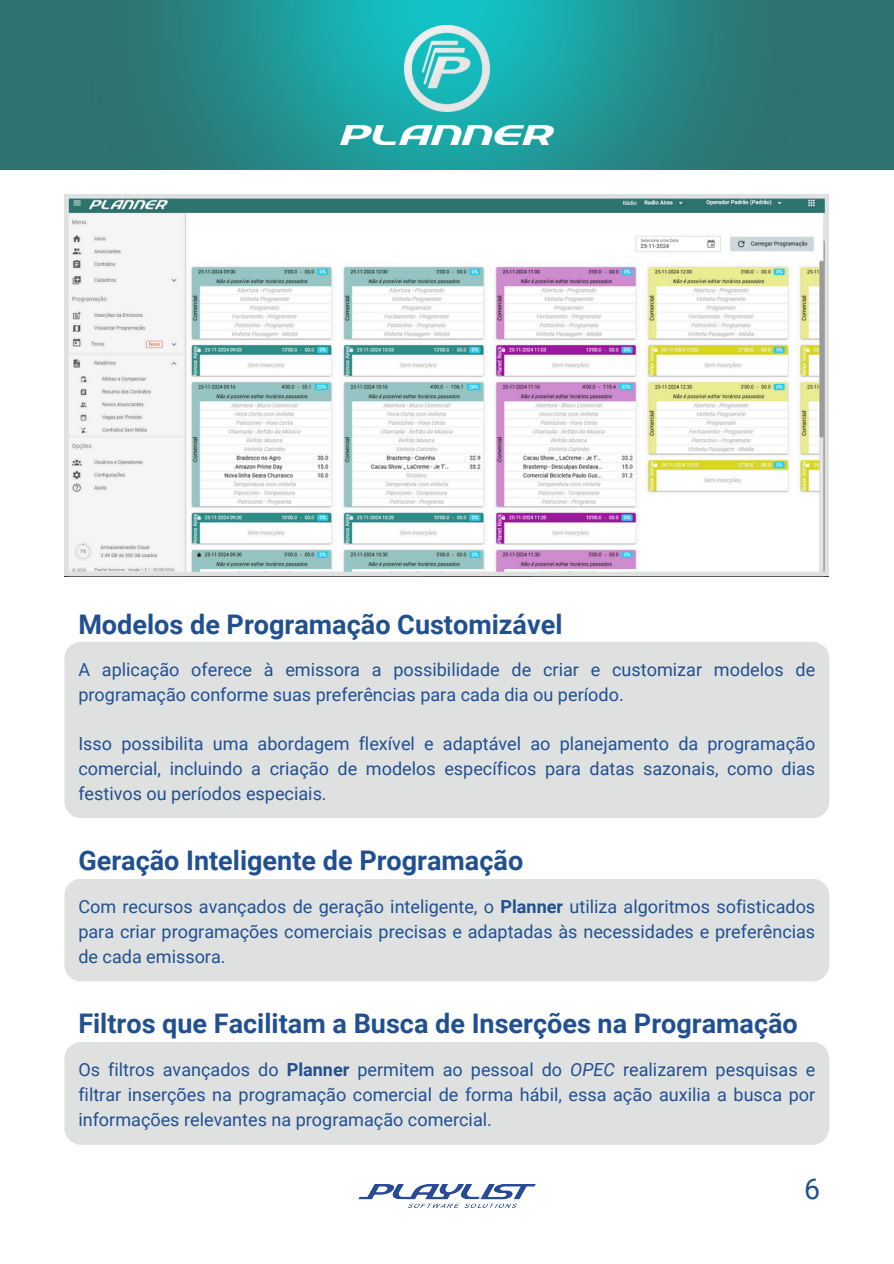
<style>
.page{position:relative;width:894px;height:1264px;background:#fff}
.page>*{position:absolute;margin:0;border:0;box-sizing:border-box;transform-origin:0 0}
.t1{font:28.5px "Roboto";color:#215091}
.t2{font:700 27px "Roboto";color:#215091}
.t3{font:18px/24.8px "Roboto";color:#215091;text-align:justify}
.s1{font-weight:700}
.s2{font-style:italic}
</style>
<div class="page">
<div style="left:0;top:0;width:893px;height:170px;background:#2e7370"></div>
<img style="left:174px;top:0;width:545px;height:170px">
<img style="left:340px;top:125px;width:213px;height:19px">
<img style="left:404px;top:26px;width:85px;height:85px">
<div style="left:64px;top:642px;width:765px;height:176px;background:#dfe1e1"></div>
<div style="left:64px;top:879px;width:765px;height:102px;background:#dfe1e1"></div>
<div style="left:64px;top:1042px;width:765px;height:102px;background:#dfe1e1"></div>
<svg style="left:64px;top:194px;width:764px;height:381px"></svg>
<img style="left:358px;top:1184px;width:177px;height:23px">
<p class="t2" style="left:78px;top:609px;width:485px">Modelos de Programação Customizável</p>
<p class="t3" style="left:78px;top:657px;width:738px">A aplicação oferece à emissora a possibilidade de criar e customizar modelos de programação conforme suas preferências para cada dia ou período.</p>
<p class="t3" style="left:78px;top:731px;width:738px">Isso possibilita uma abordagem flexível e adaptável ao planejamento da programação comercial, incluindo a criação de modelos específicos para datas sazonais, como dias festivos ou períodos especiais.</p>
<h1 class="t2" style="left:78px;top:844px;width:446px">Geração Inteligente de Programação</h1>
<p class="t3" style="left:78px;top:894px;width:738px">Com recursos avançados de geração inteligente, o <span class="s1">Planner</span> utiliza algoritmos sofisticados para criar programações comerciais precisas e adaptadas às necessidades e preferências de cada emissora.</p>
<p class="t2" style="left:78px;top:1007px;width:720px">Filtros que Facilitam a Busca de Inserções na Programação</p>
<p class="t3" style="left:78px;top:1057px;width:738px">Os filtros avançados do <span class="s1">Planner</span> permitem ao pessoal do <span class="s2">OPEC</span> realizarem pesquisas e filtrar inserções na programação comercial de forma hábil, essa ação auxilia a busca por informações relevantes na programação comercial.</p>
<h1 class="t1" style="left:804px;top:1172px;width:17px">6</h1>
</div>
